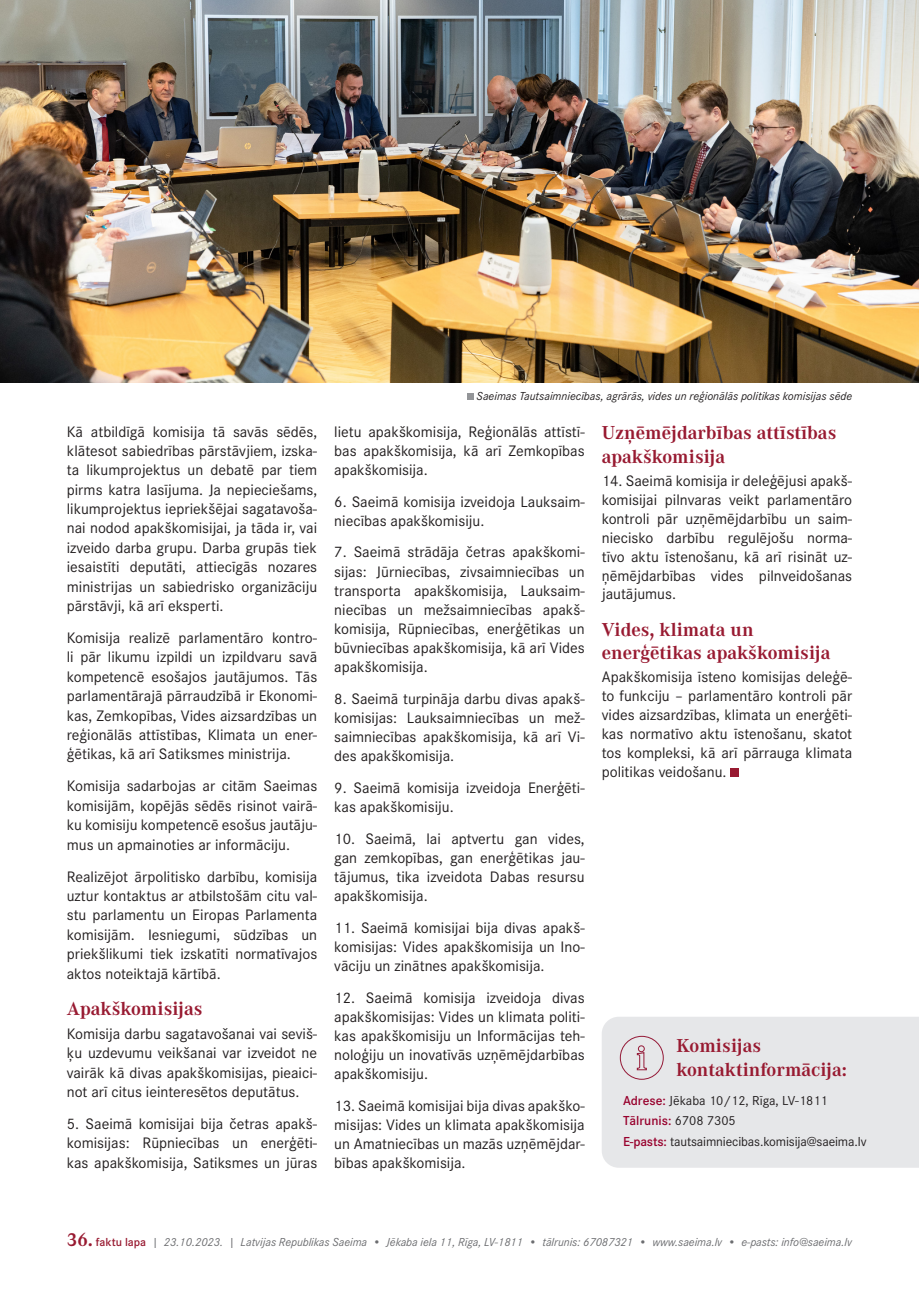
<style>
.page{position:relative;width:919px;height:1289px;background:#fff}
.page>*{position:absolute;margin:0;border:0;box-sizing:border-box;transform-origin:0 0}
.Sekundārais_virsraksts{font:700 19.5px/23.4px "Corporate A Pro";color:#981a31}
.Apraksts{font:15.75px/19.4px "Corporate S Pro";color:#231f20;text-align:justify}
.Apraksts-2{font:13.5px "Corporate S Pro";letter-spacing:-.01em;color:#231f20}
.Apraksts-3{font:600 13.5px "Corporate S Pro";color:#98012d}
.Sekundārais_virsraksts-2{font:italic 12px "Corporate S Pro";color:#6c6d70}
.Piebilde_zem_foto{font:italic 12px "Corporate S Pro";color:#231f20}
.s1{font-weight:600;color:#98012d}
.s2{font-weight:400;color:#231f20}
.s3{font-family:"Corporate A Pro";font-weight:700;font-style:normal;font-size:19.5px;color:#981a31}
.s4{font-weight:600;font-style:normal;color:#981a31}
</style>
<div class="page">
<div style="left:602px;top:1017px;width:316px;height:150px;background:#e6e7e9"></div>
<svg style="left:636px;top:1044px;width:11px;height:26px"></svg>
<div style="left:620px;top:1035px;width:43px;height:44px;border:1px solid #941937;border-radius:50%"></div>
<img style="left:0;top:0;width:918px;height:383px">
<div style="left:467px;top:393px;width:6px;height:7px;background:#939598"></div>
<div style="left:730px;top:768px;width:9px;height:8px;background:#981a31"></div>
<p class="Apraksts" style="left:67px;top:420px;width:252px">Kā atbildīgā komisija tā savās sēdēs, klātesot sabiedrības pārstāvjiem, izska&shy;ta likumprojektus un debatē par tiem pirms katra lasījuma. Ja nepieciešams, likumprojektus iepriekšējai sagatavoša&shy;nai nodod apakškomisijai, ja tāda ir, vai izveido darba grupu. Darba grupās tiek iesaistīti deputāti, attiecīgās nozares ministrijas un sabiedrisko organizāciju pārstāvji, kā arī eksperti.</p>
<p class="Apraksts" style="left:67px;top:627px;width:252px">Komisija realizē parlamentāro kontro&shy;li pār likumu izpildi un izpildvaru savā kompetencē esošajos jautājumos. Tās parlamentārajā pārraudzībā ir Ekonomi&shy;kas, Zemkopības, Vides aizsardzības un reģionālās attīstības, Klimata un ener&shy;ģētikas, kā arī Satiksmes ministrija.</p>
<p class="Apraksts" style="left:67px;top:775px;width:252px">Komisija sadarbojas ar citām Saeimas komisijām, kopējās sēdēs risinot vairā&shy;ku komisiju kompetencē esošus jautāju&shy;mus un apmainoties ar informāciju.</p>
<p class="Apraksts" style="left:67px;top:865px;width:252px">Realizējot ārpolitisko darbību, komisija uztur kontaktus ar atbilstošām citu val&shy;stu parlamentu un Eiropas Parlamenta komisijām. Iesniegumi, sūdzības un priekšlikumi tiek izskatīti normatīvajos aktos noteiktajā kārtībā.</p>
<p class="Sekundārais_virsraksts" style="left:67px;top:996px;width:137px">Apakškomisijas</p>
<p class="Apraksts" style="left:67px;top:1022px;width:252px">Komisija darbu sagatavošanai vai seviš&shy;ķu uzdevumu veikšanai var izveidot ne vairāk kā divas apakškomisijas, pieaici&shy;not arī citus ieinteresētos deputātus.</p>
<p class="Apraksts" style="left:67px;top:1112px;width:252px">5. Saeimā komisijai bija četras apakš&shy;komisijas: Rūpniecības un enerģēti&shy;kas apakškomisija, Satiksmes un jūras</p>
<p class="Piebilde_zem_foto" style="left:476px;top:387px;width:377px">Saeimas Tautsaimniecības, agrārās, vides un reģionālās politikas komisijas sēde</p>
<p class="Apraksts" style="left:334px;top:421px;width:252px">lietu apakškomisija, Reģionālās attīstī&shy;bas apakškomisija, kā arī Zemkopības apakškomisija.</p>
<p class="Apraksts" style="left:334px;top:490px;width:252px">6. Saeimā komisija izveidoja Lauksaim&shy;niecības apakškomisiju.</p>
<p class="Apraksts" style="left:334px;top:541px;width:252px">7. Saeimā strādāja četras apakškomi&shy;sijas: Jūrniecības, zivsaimniecības un transporta apakškomisija, Lauksaim&shy;niecības un mežsaimniecības apakš&shy;komisija, Rūpniecības, enerģētikas un būvniecības apakškomisija, kā arī Vides apakškomisija.</p>
<p class="Apraksts" style="left:334px;top:687px;width:252px">8. Saeimā turpināja darbu divas apakš&shy;komisijas: Lauksaimniecības un mež&shy;saimniecības apakškomisija, kā arī Vi&shy;des apakškomisija.</p>
<p class="Apraksts" style="left:334px;top:776px;width:252px">9. Saeimā komisija izveidoja Enerģēti&shy;kas apakškomisiju.</p>
<p class="Apraksts" style="left:334px;top:827px;width:252px">10. Saeimā, lai aptvertu gan vides, gan zemkopības, gan enerģētikas jau&shy;tājumus, tika izveidota Dabas resursu apakškomisija.</p>
<p class="Apraksts" style="left:334px;top:916px;width:252px">11. Saeimā komisijai bija divas apakš&shy;komisijas: Vides apakškomisija un Ino&shy;vāciju un zinātnes apakškomisija.</p>
<p class="Apraksts" style="left:334px;top:986px;width:252px">12. Saeimā komisija izveidoja divas apakškomisijas: Vides un klimata politi&shy;kas apakškomisiju un Informācijas teh&shy;noloģiju un inovatīvās uzņēmējdarbības apakškomisiju.</p>
<p class="Apraksts" style="left:334px;top:1094px;width:252px">13. Saeimā komisijai bija divas apakško&shy;misijas: Vides un klimata apakškomisija un Amatniecības un mazās uzņēmējdar&shy;bības apakškomisija.</p>
<p class="Sekundārais_virsraksts" style="left:601px;top:420px;width:236px">Uzņēmējdarbības attīstības apakškomisija</p>
<p class="Apraksts" style="left:601px;top:470px;width:252px;line-height:18.9px">14. Saeimā komisija ir deleģējusi apakš&shy;komisijai pilnvaras veikt parlamentāro kontroli pār uzņēmējdarbību un saim&shy;niecisko darbību regulējošu norma&shy;tīvo aktu īstenošanu, kā arī risināt uz&shy;ņēmējdarbības vides pilnveidošanas jautājumus.</p>
<p class="Sekundārais_virsraksts" style="left:601px;top:616px;width:230px">Vides, klimata un enerģētikas apakškomisija</p>
<p class="Apraksts" style="left:601px;top:666px;width:252px;line-height:18.9px">Apakškomisija īsteno komisijas deleģē&shy;to funkciju – parlamentāro kontroli pār vides aizsardzības, klimata un enerģēti&shy;kas normatīvo aktu īstenošanu, skatot tos kompleksi, kā arī pārrauga klimata politikas veidošanu.</p>
<p class="Sekundārais_virsraksts" style="left:676px;top:1033px;width:172px">Komisijas kontaktinformācija:</p>
<p class="Apraksts-2" style="left:623px;top:1090px;width:206px"><span class="s1">Adrese:</span> Jēkaba 10/12, Rīga, LV-1811</p>
<p class="Apraksts-3" style="left:623px;top:1110px;width:114px">Tālrunis: <span class="s2">6708 7305</span></p>
<p class="Apraksts-2" style="left:623px;top:1131px;width:245px"><span class="s1">E-pasts:</span> tautsaimniecibas.komisija@saeima.lv</p>
<p class="Sekundārais_virsraksts-2" style="left:67px;top:1233px;width:786px"><span class="s3">36.</span> <span class="s4">faktu lapa</span> | 23.10.2023. | Latvijas Republikas Saeima • Jēkaba iela 11, Rīga, LV-1811 • tālrunis: 67087321 • www.saeima.lv • e-pasts: info@saeima.lv</p>
</div>
